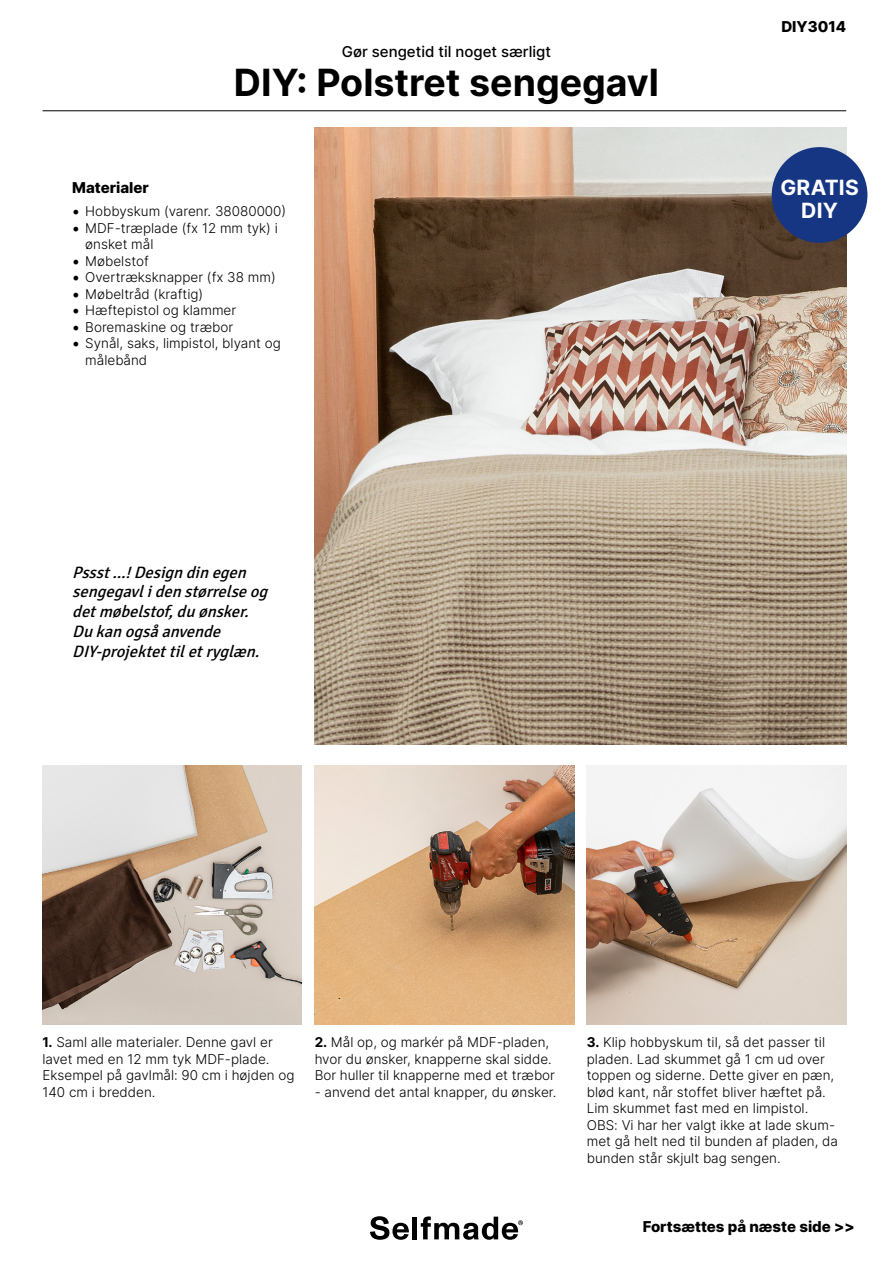
<style>
.page{position:relative;width:893px;height:1263px;background:#fff}
.page>*{position:absolute;margin:0;border:0;box-sizing:border-box;transform-origin:0 0}
.t1{font:700 37.5px "Inter";color:#000}
.t2{font:700 21px/22.5px "Inter";letter-spacing:.01em;color:#fff;text-align:center}
.t3{font:italic 16.5px/19.8px "Signika";color:#000}
.t4{font:800 15px "Inter";color:#000}
.t5{font:500 15px "Inter";color:#000}
.t6{font:300 13.5px/16.5px "Inter";color:#000}
.s1{font-family:"Minion Pro";font-weight:400;font-size:18px}
.s2{font-weight:700}
</style>
<div class="page">
<img style="left:43px;top:765px;width:259px;height:260px">
<img style="left:315px;top:765px;width:259px;height:260px">
<img style="left:587px;top:765px;width:259px;height:260px">
<svg style="left:370px;top:1216px;width:39px;height:24px"></svg>
<hr style="left:413px;top:1216px;width:4px;height:23px;background:#000">
<svg style="left:421px;top:1216px;width:102px;height:24px"></svg>
<img style="left:315px;top:128px;width:531px;height:616px">
<hr style="left:43px;top:111px;width:803px;height:1px;background:#000">
<div style="left:772px;top:147px;width:95px;height:96px;background:#163683;border-radius:50%"></div>
<p class="t5" style="left:342px;top:41px;width:211px">Gør sengetid til noget særligt</p>
<h1 class="t1" style="left:234px;top:55px;width:427px">DIY: Polstret sengegavl</h1>
<p class="t4" style="left:72px;top:177px;width:78px">Materialer</p>
<p class="t6" style="left:73px;top:203px;width:215px"><span class="s1">•</span> Hobbyskum (varenr. 38080000)</p>
<p class="t6" style="left:85px;top:219px;width:194px;text-indent:-13px"><span class="s1">•</span> MDF-træplade (fx 12 mm tyk) i ønsket mål</p>
<p class="t6" style="left:73px;top:252px;width:78px"><span class="s1">•</span> Møbelstof</p>
<p class="t6" style="left:73px;top:269px;width:205px"><span class="s1">•</span> Overtræksknapper (fx 38 mm)</p>
<p class="t6" style="left:73px;top:285px;width:132px"><span class="s1">•</span> Møbeltråd (kraftig)</p>
<p class="t6" style="left:73px;top:302px;width:165px"><span class="s1">•</span> Hæftepistol og klammer</p>
<p class="t6" style="left:73px;top:318px;width:162px"><span class="s1">•</span> Boremaskine og træbor</p>
<p class="t6" style="left:85px;top:335px;width:197px;text-indent:-13px"><span class="s1">•</span> Synål, saks, limpistol, blyant og målebånd</p>
<p class="t3" style="left:72px;top:562px;width:202px">Pssst...!Designdinegen sengegavlidenstørrelseog detmøbelstof,duønsker.<br>Dukanogsåanvende<br>DIY-projektettiletryglæn.</p>
<p class="t4" style="left:781px;top:15px;width:66px">DIY3014</p>
<h2 class="t2" style="left:780px;top:176px;width:80px">GRATIS<br>DIY</h2>
<p class="t6" style="left:43px;top:1034px;width:254px"><span class="s2">1.</span> Saml alle materialer. Denne gavl er lavet med en 12 mm tyk MDF-plade.<br>Eksempel på gavlmål: 90 cm i højden og<br>140 cm i bredden.</p>
<p class="t6" style="left:315px;top:1034px;width:242px"><span class="s2">2.</span> Mål op, og markér på MDF-pladen, hvor du ønsker, knapperne skal sidde.<br>Bor huller til knapperne med et træbor</p>
<p class="t6" style="left:315px;top:1083px;width:243px">- anvend det antal knapper, du ønsker.</p>
<p class="t6" style="left:587px;top:1034px;width:253px"><span class="s2">3.</span> Klip hobbyskum til, så det passer til pladen. Lad skummet gå 1 cm ud over toppen og siderne. Dette giver en pæn, blød kant, når stoffet bliver hæftet på.<br>Lim skummet fast med en limpistol.<br>OBS: Vi har her valgt ikke at lade skum&shy;met gå helt ned til bunden af pladen, da bunden står skjult bag sengen.</p>
<p class="t4" style="left:643px;top:1215px;width:213px">Fortsættes på næste side &gt;&gt;</p>
</div>
